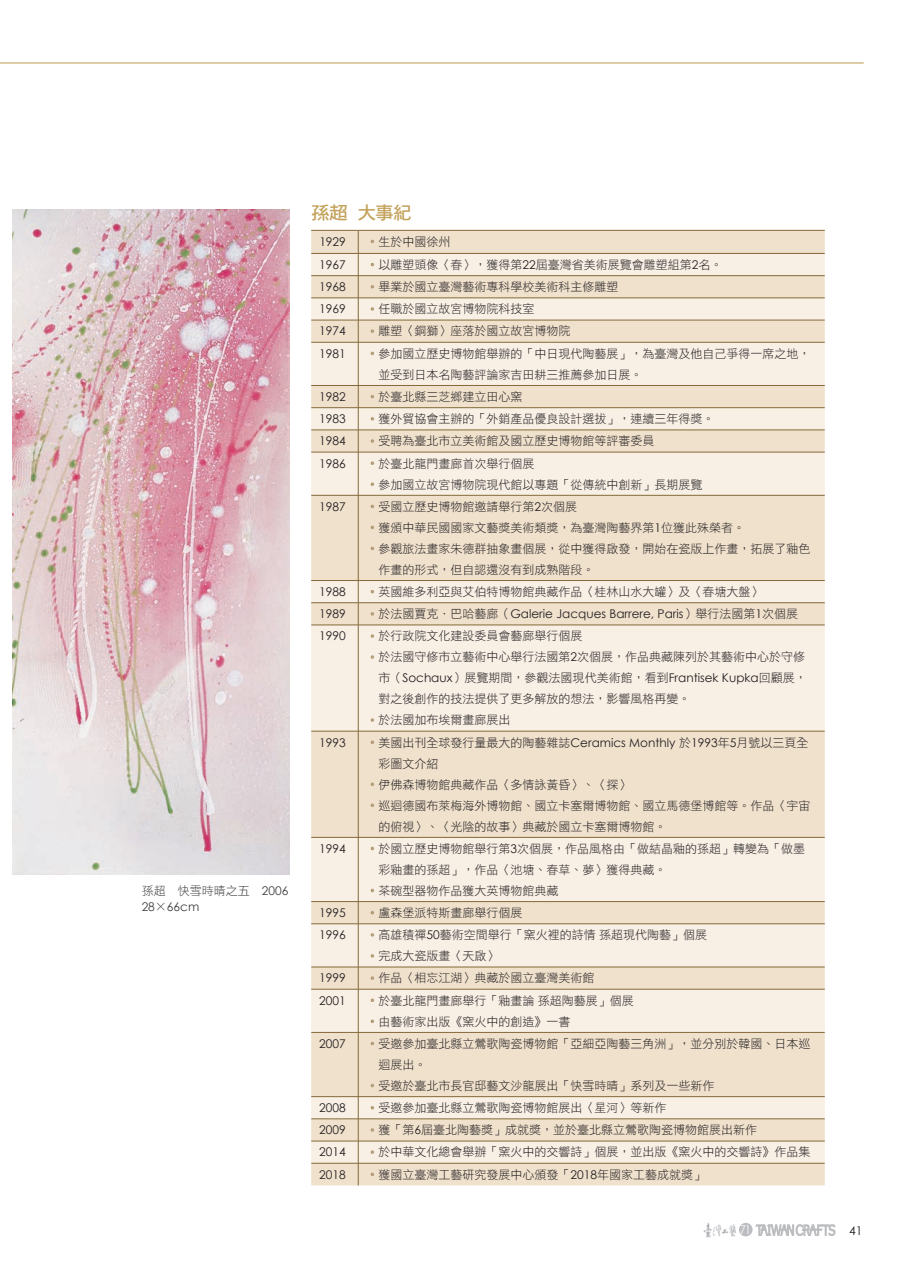
<style>
.page{position:relative;width:919px;height:1280px;background:#fff}
.page>*{position:absolute;margin:0;border:0;box-sizing:border-box;transform-origin:0 0}
.t1{font:18px "DF Hei Std W7 B5 pc H";color:#c3a25b;scale:1.04 1}
.t2{font:12px/21px "DF Hei Std W3 B5 pc H";color:#231f20}
.t3{font:12px "Century Gothic";color:#231f20}
.t4{font:12px/16.5px "DF Hei Std W3 B5 pc H";color:#3e3e3f}
.t5{font:12px "Century Gothic";color:#fff;scale:.85 1}
.s1{font-family:"Century Gothic"}
.s2{font-family:"DF Yuan Std W3 B5 pc H";color:#b19c76}
.s3{font-family:"DF Hei Std W3 B5 pc H"}
</style>
<div class="page">
<div style="left:739px;top:1223px;width:13px;height:13px;background:#bcbdc0;border-radius:50%"></div>
<img style="left:703px;top:1223px;width:32px;height:14px">
<svg style="left:755px;top:1224px;width:80px;height:12px"></svg>
<hr style="left:13px;top:63px;width:850px;height:1px;background:#bc9a4c">
<svg style="left:0;top:63px;width:13px;height:1px"></svg>
<div style="left:311px;top:231px;width:513px;height:954px;background:#f0e1cd"></div>
<svg style="left:311px;top:254px;width:513px;height:909px;background:#f3e7d8"></svg>
<hr style="left:311px;top:275px;width:513px;height:1px;background:#846938">
<hr style="left:311px;top:298px;width:513px;height:1px;background:#846938">
<hr style="left:311px;top:320px;width:513px;height:1px;background:#846938">
<svg style="left:358px;top:231px;width:1px;height:111px"></svg>
<hr style="left:311px;top:342px;width:513px;height:1px;background:#846938">
<hr style="left:358px;top:342px;width:1px;height:43px;background:#846938">
<hr style="left:311px;top:385px;width:513px;height:1px;background:#846938">
<hr style="left:311px;top:407px;width:513px;height:1px;background:#846938">
<hr style="left:311px;top:430px;width:513px;height:1px;background:#846938">
<svg style="left:358px;top:386px;width:1px;height:66px"></svg>
<hr style="left:311px;top:452px;width:513px;height:1px;background:#846938">
<hr style="left:358px;top:452px;width:1px;height:43px;background:#846938">
<hr style="left:311px;top:495px;width:513px;height:1px;background:#846938">
<hr style="left:358px;top:495px;width:1px;height:85px;background:#846938">
<hr style="left:311px;top:580px;width:513px;height:1px;background:#846938">
<hr style="left:311px;top:602px;width:513px;height:1px;background:#846938">
<svg style="left:358px;top:581px;width:1px;height:44px"></svg>
<hr style="left:311px;top:625px;width:513px;height:1px;background:#846938">
<hr style="left:358px;top:625px;width:1px;height:106px;background:#846938">
<hr style="left:311px;top:731px;width:513px;height:1px;background:#846938">
<hr style="left:358px;top:731px;width:1px;height:106px;background:#846938">
<hr style="left:311px;top:837px;width:513px;height:1px;background:#846938">
<hr style="left:358px;top:837px;width:1px;height:64px;background:#846938">
<hr style="left:311px;top:901px;width:513px;height:1px;background:#846938">
<svg style="left:358px;top:902px;width:1px;height:21px"></svg>
<hr style="left:311px;top:923px;width:513px;height:1px;background:#846938">
<hr style="left:358px;top:924px;width:1px;height:43px;background:#846938">
<hr style="left:311px;top:967px;width:513px;height:1px;background:#846938">
<svg style="left:358px;top:967px;width:1px;height:22px"></svg>
<hr style="left:311px;top:989px;width:513px;height:1px;background:#846938">
<hr style="left:358px;top:989px;width:1px;height:43px;background:#846938">
<hr style="left:311px;top:1032px;width:513px;height:1px;background:#846938">
<hr style="left:358px;top:1032px;width:1px;height:64px;background:#846938">
<hr style="left:311px;top:1096px;width:513px;height:1px;background:#846938">
<hr style="left:311px;top:1118px;width:513px;height:1px;background:#846938">
<hr style="left:311px;top:1141px;width:513px;height:1px;background:#846938">
<hr style="left:311px;top:1163px;width:513px;height:1px;background:#846938">
<svg style="left:358px;top:1097px;width:1px;height:88px"></svg>
<hr style="left:311px;top:230px;width:47px;height:1px;background:#846938">
<hr style="left:311px;top:253px;width:47px;height:1px;background:#846938">
<hr style="left:358px;top:230px;width:466px;height:1px;background:#846938">
<hr style="left:358px;top:253px;width:466px;height:1px;background:#846938">
<img style="left:13px;top:209px;width:276px;height:665px">
<p class="t4" style="left:142px;top:884px;width:148px">孫超　快雪時晴之五　<span class="s1">2006<br>28</span>×<span class="s1">66cm</span></p>
<p class="t1" style="left:311px;top:205px;width:98px">孫超 大事紀</p>
<p class="t3" style="left:319px;top:234px;width:28px">1929</p>
<p class="t2" style="left:366px;top:232px;width:85px"><span class="s2">．</span> 生於中國徐州</p>
<p class="t3" style="left:319px;top:257px;width:28px">1967</p>
<p class="t2" style="left:366px;top:255px;width:357px"><span class="s2">．</span> 以雕塑頭像〈春〉，獲得第<span class="s1">22</span>屆臺灣省美術展覽會雕塑組第<span class="s1">2</span>名。</p>
<p class="t3" style="left:319px;top:279px;width:28px">1968</p>
<p class="t2" style="left:366px;top:278px;width:253px"><span class="s2">．</span> 畢業於國立臺灣藝術專科學校美術科主修雕塑</p>
<p class="t3" style="left:319px;top:301px;width:28px">1969</p>
<p class="t2" style="left:366px;top:300px;width:169px"><span class="s2">．</span> 任職於國立故宮博物院科技室</p>
<p class="t3" style="left:319px;top:323px;width:28px">1974</p>
<p class="t2" style="left:366px;top:322px;width:205px"><span class="s2">．</span> 雕塑〈銅獅〉座落於國立故宮博物院</p>
<p class="t3" style="left:319px;top:346px;width:28px">1981</p>
<p class="t2" style="left:378px;top:344px;width:433px;text-indent:-12px"><span class="s2">．</span> 參加國立歷史博物館舉辦的「中日現代陶藝展」，為臺灣及他自己爭得一席之地，並受到日本名陶藝評論家吉田耕三推薦參加日展。</p>
<p class="t3" style="left:319px;top:389px;width:28px">1982</p>
<p class="t2" style="left:366px;top:387px;width:157px"><span class="s2">．</span> 於臺北縣三芝鄉建立田心窯</p>
<p class="t3" style="left:319px;top:411px;width:28px">1983</p>
<p class="t2" style="left:366px;top:410px;width:349px"><span class="s2">．</span> 獲外貿協會主辦的「外銷產品優良設計選拔」，連續三年得獎。</p>
<p class="t3" style="left:319px;top:433px;width:28px">1984</p>
<p class="t2" style="left:366px;top:432px;width:289px"><span class="s2">．</span> 受聘為臺北市立美術館及國立歷史博物館等評審委員</p>
<p class="t3" style="left:319px;top:455px;width:28px">1986</p>
<p class="t2" style="left:366px;top:454px;width:337px"><span class="s2">．</span> 於臺北龍門畫廊首次舉行個展<br><span class="s2">．</span> 參加國立故宮博物院現代館以專題「從傳統中創新」長期展覽</p>
<p class="t3" style="left:319px;top:499px;width:28px">1987</p>
<p class="t2" style="left:366px;top:497px;width:212px"><span class="s2">．</span>受國立歷史博物館邀請舉行第<span class="s1">2</span>次個展</p>
<p class="t2" style="left:366px;top:518px;width:380px"><span class="s2">．</span>獲頒中華民國國家文藝獎美術類獎，為臺灣陶藝界第<span class="s1">1</span>位獲此殊榮者。</p>
<p class="t2" style="left:366px;top:539px;width:445px"><span class="s2">．</span> 參觀旅法畫家朱德群抽象畫個展，從中獲得啟發，開始在瓷版上作畫，拓展了釉色</p>
<p class="t2" style="left:378px;top:560px;width:217px">作畫的形式，但自認還沒有到成熟階段。</p>
<p class="t3" style="left:319px;top:584px;width:28px">1988</p>
<p class="t2" style="left:366px;top:583px;width:397px"><span class="s2">．</span> 英國維多利亞與艾伯特博物館典藏作品〈桂林山水大罐〉及〈春塘大盤〉</p>
<p class="t3" style="left:319px;top:606px;width:28px">1989</p>
<p class="t3" style="left:366px;top:606px;width:433px"><span class="s2">．</span> <span class="s3">於法國賈克．巴哈藝廊（</span>Galerie Jacques Barrere, Paris<span class="s3">）舉行法國第</span>1<span class="s3">次個展</span></p>
<p class="t3" style="left:319px;top:628px;width:28px">1990</p>
<p class="t2" style="left:366px;top:627px;width:217px"><span class="s2">．</span>於行政院文化建設委員會藝廊舉行個展</p>
<p class="t2" style="left:366px;top:648px;width:440px"><span class="s2">．</span> 於法國守修市立藝術中心舉行法國第<span class="s1">2</span>次個展，作品典藏陳列於其藝術中心於守修</p>
<p class="t2" style="left:378px;top:669px;width:430px">市（<span class="s1">Sochaux</span>）展覽期間，參觀法國現代美術館，看到<span class="s1">Frantisek Kupka</span>回顧展，</p>
<p class="t2" style="left:378px;top:690px;width:313px">對之後創作的技法提供了更多解放的想法，影響風格再變。</p>
<p class="t2" style="left:366px;top:711px;width:145px"><span class="s2">．</span>於法國加布埃爾畫廊展出</p>
<p class="t3" style="left:319px;top:734px;width:28px">1993</p>
<p class="t2" style="left:366px;top:733px;width:443px"><span class="s2">．</span> 美國出刊全球發行量最大的陶藝雜誌<span class="s1">Ceramics Monthly</span> 於<span class="s1">1993</span>年<span class="s1">5</span>月號以三頁全</p>
<p class="t2" style="left:378px;top:754px;width:61px">彩圖文介紹</p>
<p class="t2" style="left:366px;top:775px;width:265px"><span class="s2">．</span> 伊佛森博物館典藏作品〈多情詠黃昏〉、〈探〉</p>
<p class="t2" style="left:366px;top:796px;width:445px"><span class="s2">．</span> 巡迴德國布萊梅海外博物館、國立卡塞爾博物館、國立馬德堡博館等。作品〈宇宙</p>
<p class="t2" style="left:378px;top:817px;width:289px">的俯視〉、〈光陰的故事〉典藏於國立卡塞爾博物館。</p>
<p class="t3" style="left:319px;top:841px;width:28px">1994</p>
<p class="t2" style="left:366px;top:839px;width:440px"><span class="s2">．</span> 於國立歷史博物館舉行第<span class="s1">3</span>次個展，作品風格由「做結晶釉的孫超」轉變為「做墨</p>
<p class="t2" style="left:378px;top:860px;width:289px">彩釉畫的孫超」，作品〈池塘、春草、夢〉獲得典藏。</p>
<p class="t2" style="left:366px;top:881px;width:193px"><span class="s2">．</span> 茶碗型器物作品獲大英博物館典藏</p>
<p class="t3" style="left:319px;top:905px;width:28px">1995</p>
<p class="t2" style="left:366px;top:904px;width:157px"><span class="s2">．</span> 盧森堡派特斯畫廊舉行個展</p>
<p class="t3" style="left:319px;top:927px;width:28px">1996</p>
<p class="t2" style="left:366px;top:926px;width:342px"><span class="s2">．</span> 高雄積禪<span class="s1">50</span>藝術空間舉行「窯火裡的詩情孫超現代陶藝」個展<span class="s2">．</span> 完成大瓷版畫〈天啟〉</p>
<p class="t3" style="left:319px;top:970px;width:28px">1999</p>
<p class="t2" style="left:366px;top:969px;width:229px"><span class="s2">．</span> 作品〈相忘江湖〉典藏於國立臺灣美術館</p>
<p class="t3" style="left:319px;top:992px;width:28px">2001</p>
<p class="t2" style="left:366px;top:991px;width:269px"><span class="s2">．</span> 於臺北龍門畫廊舉行「釉畫論孫超陶藝展」個展<span class="s2">．</span> 由藝術家出版《窯火中的創造》一書</p>
<p class="t3" style="left:319px;top:1036px;width:28px">2007</p>
<p class="t2" style="left:366px;top:1034px;width:445px"><span class="s2">．</span> 受邀參加臺北縣立鶯歌陶瓷博物館「亞細亞陶藝三角洲」，並分別於韓國、日本巡</p>
<p class="t2" style="left:378px;top:1055px;width:49px">迴展出。</p>
<p class="t2" style="left:366px;top:1076px;width:349px"><span class="s2">．</span> 受邀於臺北市長官邸藝文沙龍展出「快雪時晴」系列及一些新作</p>
<p class="t3" style="left:319px;top:1100px;width:28px">2008</p>
<p class="t2" style="left:366px;top:1099px;width:301px"><span class="s2">．</span> 受邀參加臺北縣立鶯歌陶瓷博物館展出〈星河〉等新作</p>
<p class="t3" style="left:319px;top:1122px;width:28px">2009</p>
<p class="t2" style="left:366px;top:1121px;width:392px"><span class="s2">．</span> 獲「第<span class="s1">6</span>屆臺北陶藝獎」成就獎，並於臺北縣立鶯歌陶瓷博物館展出新作</p>
<p class="t3" style="left:319px;top:1144px;width:28px">2014</p>
<p class="t2" style="left:366px;top:1143px;width:445px"><span class="s2">．</span> 於中華文化總會舉辦「窯火中的交響詩」個展，並出版《窯火中的交響詩》作品集</p>
<p class="t3" style="left:319px;top:1166px;width:28px">2018</p>
<p class="t2" style="left:366px;top:1165px;width:340px"><span class="s2">．</span> 獲國立臺灣工藝研究發展中心頒發「<span class="s1">2018</span>年國家工藝成就獎」</p>
<p class="t5" style="left:740px;top:1222px;width:14px">71</p>
<p class="t3" style="left:849px;top:1222px;width:15px">41</p>
</div>
